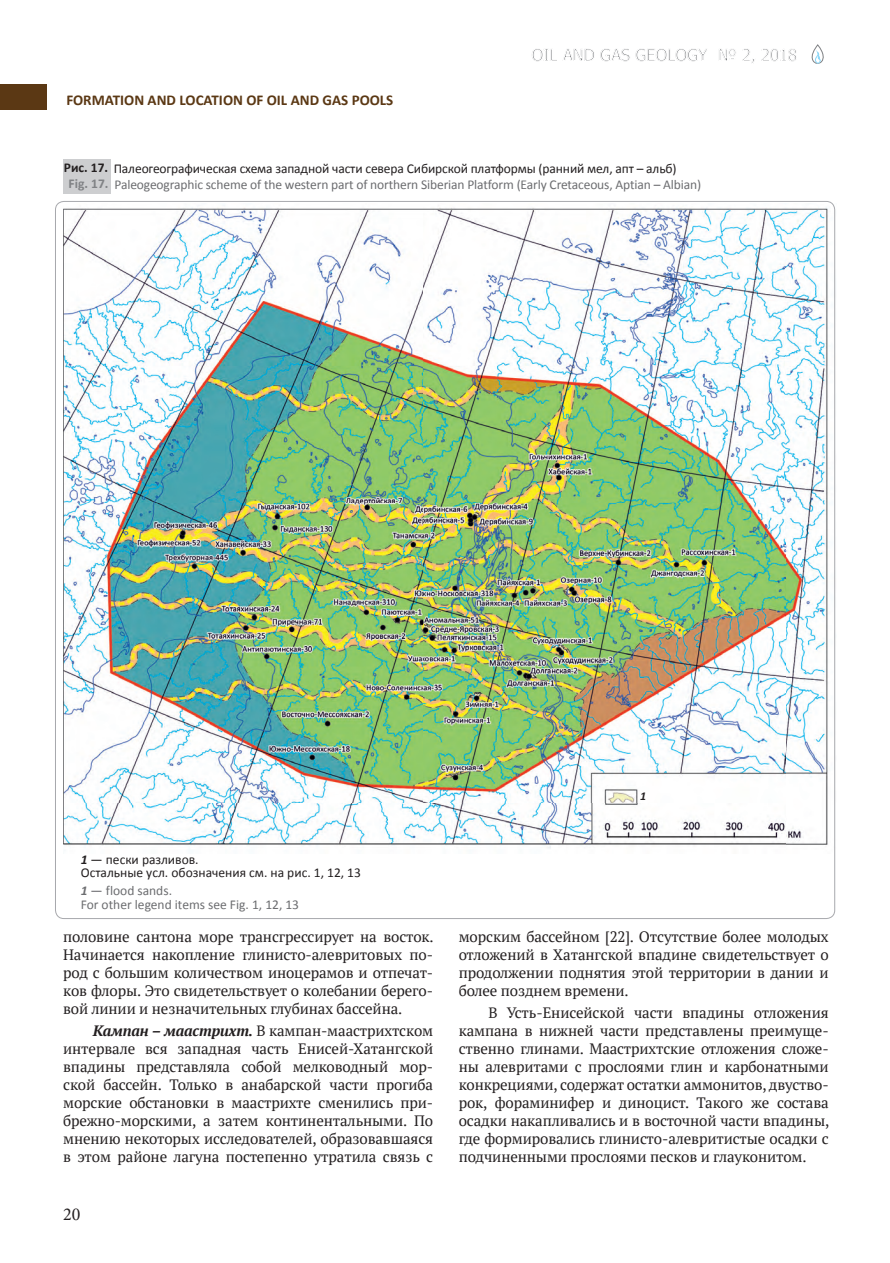
<style>
.page{position:relative;width:890px;height:1263px;background:#fff}
.page>*{position:absolute;margin:0;border:0;box-sizing:border-box;transform-origin:0 0}
.t1{font:18px "Minion Pro";color:#231f20}
.t2{font:16.5px "Tahoma";color:#808285}
.t3{font:15px/18px "PT Serif";letter-spacing:-.01em;color:#231f20;text-align:justify}
.t4{font:700 15px "Calibri";color:#5b3814}
.t5{font:13.5px/15.3px "Calibri";letter-spacing:-.01em;color:#6c6d70}
.t6{font:13.5px/13.5px "Calibri";color:#231f20}
.t7{font:italic 700 12px "Calibri";color:#231f20}
.s1{font-weight:700;color:#231f20}
.s2{color:#231f20}
.s3{font-weight:700;color:#808285}
.s4{font-weight:700;font-style:italic}
</style>
<div class="page">
<svg style="left:811px;top:44px;width:13px;height:20px"></svg>
<div style="left:0;top:84px;width:46px;height:26px;background:#5b3814"></div>
<div style="left:63px;top:160px;width:48px;height:34px;background:#cdced0"></div>
<img style="left:63px;top:204px;width:773px;height:649px">
<p class="t4" style="left:66px;top:90px;width:328px">FORMATION AND LOCATION OF OIL AND GAS POOLS</p>
<p class="t2" style="left:532px;top:44px;width:267px">OIL AND GAS GEOLOGY № 2, 2018</p>
<p class="t5" style="left:69px;top:161px;width:634px;text-indent:-5px"><span class="s1">Рис. 17.</span> <span class="s2">Палеогеографическая схема западной части севера Сибирской платформы (ранний мел, апт – альб)<br></span><span class="s3">Fig. 17.</span> Paleogeographic scheme of the western part of northern Siberian Platform (Early Cretaceous, Aptian – Albian)</p>
<p class="t6" style="left:81px;top:853px;width:282px"><span class="s4">1</span> — пески разливов.<br>Остальные усл. обозначения см. на рис. 1, 12, 13</p>
<p class="t5" style="left:81px;top:884px;width:220px;line-height:13.5px"><span class="s4">1</span> — flood sands.<br>For other legend items see Fig. 1, 12, 13</p>
<p class="t3" style="left:63px;top:927px;width:372px">половине сантона море трансгрессирует на восток.<br>Начинается накопление глинисто-алевритовых по&shy;род с большим количеством иноцерамов и отпечат&shy;ков флоры. Это свидетельствует о колебании берего&shy;вой линии и незначительных глубинах бассейна.</p>
<p class="t3" style="left:63px;top:1022px;width:371px;text-indent:30px"><span class="s4">Кампан – маастрихт.</span> В кампан-маастрихтском интервале вся западная часть Енисей-Хатангской впадины представляла собой мелководный мор&shy;ской бассейн. Только в анабарской части прогиба морские обстановки в маастрихте сменились при&shy;брежно-морскими, а затем континентальными. По мнению некоторых исследователей, образовавшаяся в этом районе лагуна постепенно утратила связь с</p>
<p class="t1" style="left:63px;top:1202px;width:19px">20</p>
<p class="t7" style="left:640px;top:789px;width:8px">1</p>
<p class="t3" style="left:459px;top:927px;width:371px">морским бассейном [22]. Отсутствие более молодых отложений в Хатангской впадине свидетельствует о продолжении поднятия этой территории в дании и более позднем времени.</p>
<p class="t3" style="left:459px;top:1004px;width:372px;text-indent:30px">В Усть-Енисейской части впадины отложения кампана в нижней части представлены преимуще&shy;ственно глинами. Маастрихтские отложения сложе&shy;ны алевритами с прослоями глин и карбонатными конкрециями, содержат остатки аммонитов, двуство&shy;рок, фораминифер и диноцист. Такого же состава осадки накапливались и в восточной части впадины, где формировались глинисто-алевритистые осадки с подчиненными прослоями песков и глауконитом.</p>
</div>
